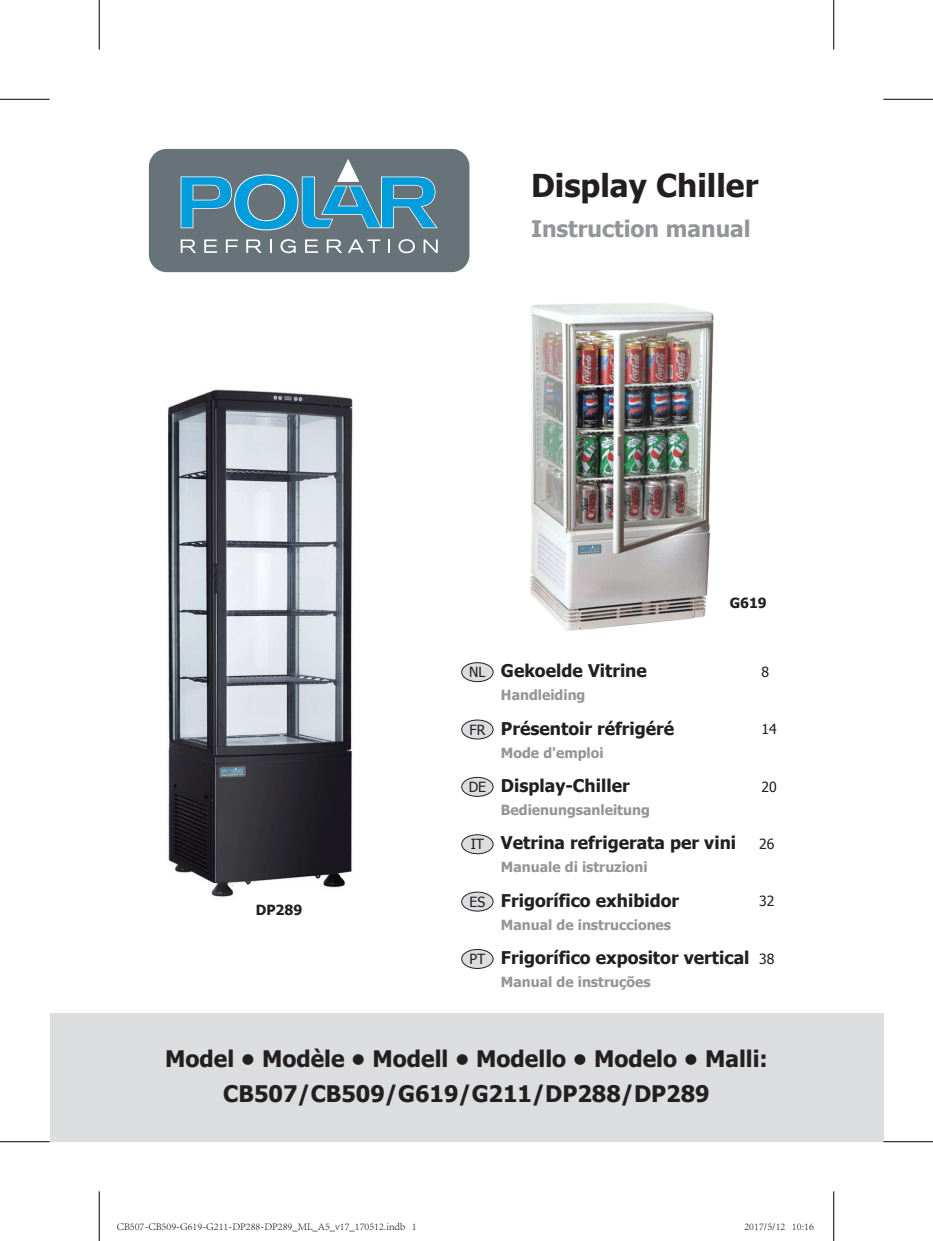
<style>
.page{position:relative;width:933px;height:1241px;background:#fff}
.page>*{position:absolute;margin:0;border:0;box-sizing:border-box;transform-origin:0 0}
.Product_name-UK{font:700 31.5px "Tahoma";color:#231f20}
.language_code-model{font:700 22.75px "Tahoma";color:#231f20}
.IM{font:700 22.75px "Tahoma";color:#939598}
.Product_name-Multi{font:700 17.5px "Tahoma";color:#231f20}
.IM-Multi{font:700 14px "Tahoma";color:#939598}
.t1{font:14px "Tahoma";color:#231f20}
.language_code-model-2{font:700 14px "Tahoma";color:#231f20}
.t2{font:300 10.5px "Adobe Song Std";color:#000}
</style>
<div class="page">
<div style="left:462px;top:662px;width:31px;height:19px;background:#dcdddf;border-radius:50%"></div>
<div style="left:461px;top:662px;width:32px;height:20px;border:1px solid #231f20;border-radius:50%"></div>
<div style="left:462px;top:720px;width:31px;height:19px;background:#dcdddf;border-radius:50%"></div>
<div style="left:461px;top:719px;width:32px;height:20px;border:1px solid #231f20;border-radius:50%"></div>
<div style="left:462px;top:777px;width:31px;height:19px;background:#dcdddf;border-radius:50%"></div>
<div style="left:461px;top:776px;width:32px;height:20px;border:1px solid #231f20;border-radius:50%"></div>
<div style="left:462px;top:834px;width:31px;height:19px;background:#dcdddf;border-radius:50%"></div>
<div style="left:461px;top:834px;width:32px;height:20px;border:1px solid #231f20;border-radius:50%"></div>
<div style="left:462px;top:892px;width:31px;height:18px;background:#dcdddf;border-radius:50%"></div>
<div style="left:461px;top:891px;width:32px;height:20px;border:1px solid #231f20;border-radius:50%"></div>
<div style="left:462px;top:949px;width:31px;height:19px;background:#dcdddf;border-radius:50%"></div>
<div style="left:461px;top:948px;width:32px;height:20px;border:1px solid #231f20;border-radius:50%"></div>
<div style="left:50px;top:1013px;width:833px;height:128px;background:#dcdddf"></div>
<div style="left:149px;top:149px;width:320px;height:123px;background:#687379;border-radius:17px"></div>
<svg style="left:181px;top:159px;width:257px;height:72px"></svg>
<svg style="left:181px;top:239px;width:15px;height:14px"></svg>
<svg style="left:204px;top:239px;width:13px;height:14px"></svg>
<svg style="left:226px;top:239px;width:12px;height:14px"></svg>
<svg style="left:246px;top:239px;width:16px;height:14px"></svg>
<svg style="left:270px;top:239px;width:2px;height:14px"></svg>
<svg style="left:280px;top:239px;width:16px;height:14px"></svg>
<svg style="left:305px;top:239px;width:13px;height:14px"></svg>
<svg style="left:327px;top:239px;width:15px;height:14px"></svg>
<svg style="left:348px;top:239px;width:32px;height:14px"></svg>
<svg style="left:388px;top:239px;width:2px;height:14px"></svg>
<svg style="left:398px;top:239px;width:17px;height:14px"></svg>
<svg style="left:423px;top:239px;width:15px;height:14px"></svg>
<img style="left:167px;top:389px;width:186px;height:508px">
<img style="left:530px;top:303px;width:184px;height:328px">
<hr style="left:0;top:99px;width:50px;height:1px;background:#000">
<hr style="left:883px;top:99px;width:50px;height:1px;background:#000">
<hr style="left:0;top:1141px;width:50px;height:1px;background:#000">
<hr style="left:883px;top:1141px;width:50px;height:1px;background:#000">
<hr style="left:99px;top:0;width:1px;height:50px;background:#000">
<hr style="left:99px;top:1191px;width:1px;height:49px;background:#000">
<hr style="left:833px;top:0;width:1px;height:50px;background:#000">
<hr style="left:833px;top:1191px;width:1px;height:49px;background:#000">
<p class="Product_name-UK" style="left:531px;top:163px;width:229px">Display Chiller</p>
<p class="IM" style="left:531px;top:212px;width:221px">Instruction manual</p>
<p class="language_code-model-2" style="left:729px;top:592px;width:39px">G619</p>
<p class="t1" style="left:469px;top:662px;width:18px">NL</p>
<p class="Product_name-Multi" style="left:501px;top:658px;width:147px">Gekoelde Vitrine</p>
<p class="IM-Multi" style="left:501px;top:685px;width:86px">Handleiding</p>
<p class="t1" style="left:761px;top:662px;width:9px">8</p>
<p class="t1" style="left:469px;top:720px;width:17px">FR</p>
<p class="Product_name-Multi" style="left:501px;top:716px;width:175px">Présentoir réfrigéré</p>
<p class="IM-Multi" style="left:501px;top:742px;width:104px">Mode d'emploi</p>
<p class="t1" style="left:761px;top:719px;width:17px">14</p>
<p class="t1" style="left:469px;top:777px;width:19px">DE</p>
<p class="Product_name-Multi" style="left:501px;top:773px;width:130px">Display-Chiller</p>
<p class="IM-Multi" style="left:501px;top:800px;width:150px">Bedienungsanleitung</p>
<p class="t1" style="left:761px;top:777px;width:17px">20</p>
<p class="language_code-model-2" style="left:256px;top:899px;width:48px">DP289</p>
<p class="t1" style="left:471px;top:834px;width:15px">IT</p>
<p class="Product_name-Multi" style="left:501px;top:830px;width:237px">Vetrina refrigerata per vini</p>
<p class="IM-Multi" style="left:501px;top:857px;width:148px">Manuale di istruzioni</p>
<p class="t1" style="left:759px;top:834px;width:17px">26</p>
<p class="t1" style="left:469px;top:892px;width:17px">ES</p>
<p class="Product_name-Multi" style="left:501px;top:888px;width:180px">Frigorífico exhibidor</p>
<p class="IM-Multi" style="left:501px;top:914px;width:172px">Manual de instrucciones</p>
<p class="t1" style="left:759px;top:891px;width:17px">32</p>
<p class="t1" style="left:469px;top:949px;width:17px">PT</p>
<p class="Product_name-Multi" style="left:501px;top:945px;width:250px">Frigorífico expositor vertical</p>
<p class="IM-Multi" style="left:501px;top:972px;width:151px">Manual de instruções</p>
<p class="t1" style="left:759px;top:948px;width:17px">38</p>
<p class="language_code-model" style="left:165px;top:1042px;width:604px">Model • Modèle • Modell • Modello • Modelo • Malli:</p>
<p class="language_code-model" style="left:223px;top:1077px;width:488px">CB507/CB509/G619/G211/DP288/DP289</p>
<p class="t2" style="left:117px;top:1220px;width:301px">CB507-CB509-G619-G211-DP288-DP289_ML_A5_v17_170512.indb 1</p>
<p class="t2" style="left:744px;top:1220px;width:71px">2017/5/12 10:16</p>
</div>
